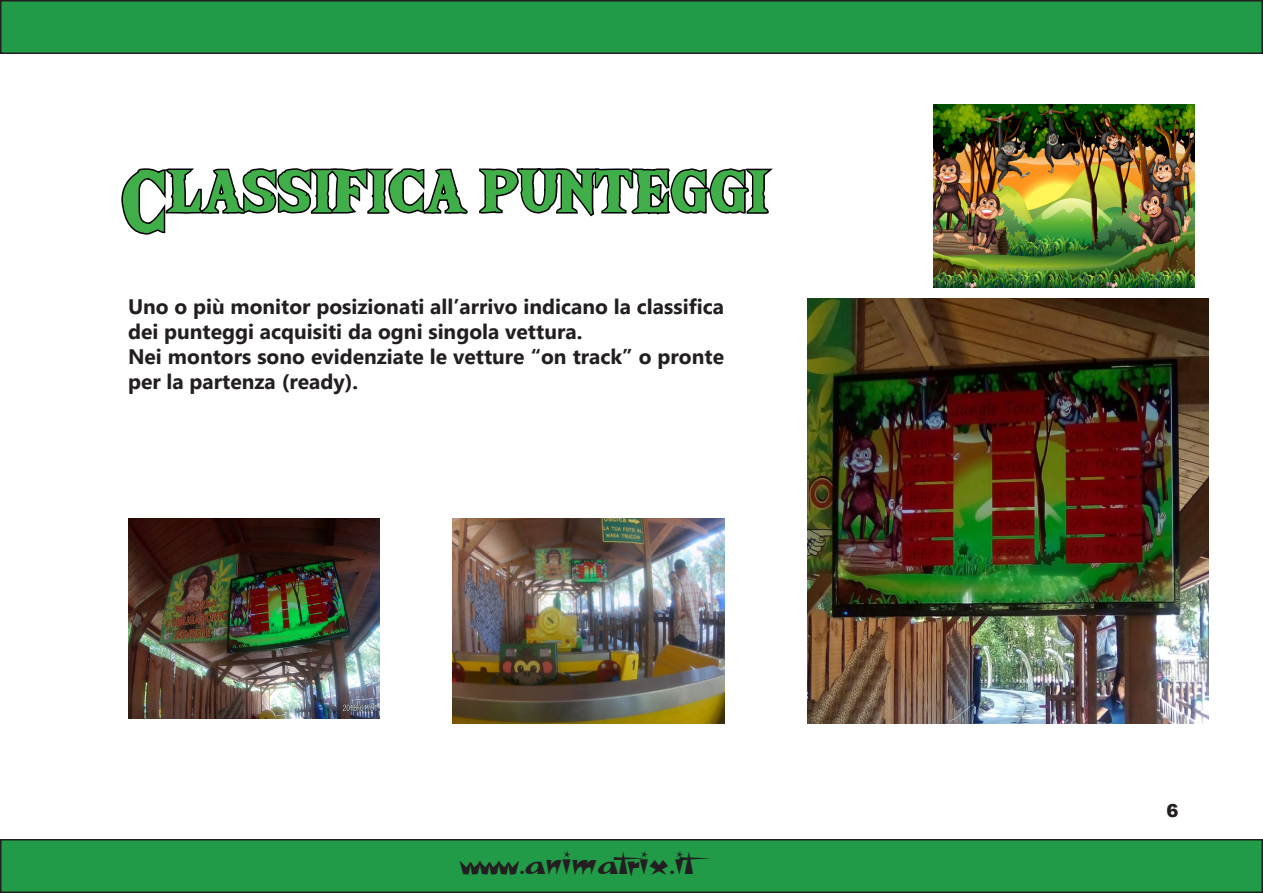
<style>
.page{position:relative;width:1263px;height:893px;background:#fff}
.page>*{position:absolute;margin:0;border:0;box-sizing:border-box;transform-origin:0 0}
.t1{font:90px "The Wild Breathof Zelda";color:#40ae49}
.t2{font:36px "Space Patrol";color:#231f20}
.t3{font:700 21px/25.2px "Lao UI";color:#231f20}
.t4{font:900 18px "Arial";color:#231f20}
</style>
<div class="page">
<div style="left:1px;top:1px;width:1261px;height:52px;background:#219b47"></div>
<div style="left:0;top:0;width:1263px;height:54px;border:2px solid #231f20"></div>
<div style="left:1px;top:840px;width:1261px;height:52px;background:#219b47"></div>
<div style="left:0;top:839px;width:1263px;height:54px;border:2px solid #231f20"></div>
<svg style="left:121px;top:168px;width:347px;height:67px"></svg>
<svg style="left:479px;top:168px;width:294px;height:49px"></svg>
<img style="left:808px;top:298px;width:401px;height:426px">
<img style="left:934px;top:105px;width:261px;height:183px">
<img style="left:128px;top:519px;width:251px;height:200px">
<img style="left:453px;top:519px;width:271px;height:205px">
<p class="t1" style="left:124px;top:159px;width:648px">Classifica punteggi</p>
<p class="t3" style="left:128px;top:293px;width:598px">Uno o più monitor posizionati all’arrivo indicano la classifica dei punteggi acquisiti da ogni singola vettura.</p>
<p class="t3" style="left:128px;top:343px;width:597px">Nei montors sono evidenziate le vetture “on track” o pronte per la partenza (ready).</p>
<h2 class="t2" style="left:459px;top:839px;width:256px">www.animatrix.it</h2>
<p class="t4" style="left:1166px;top:797px;width:14px">6</p>
</div>
